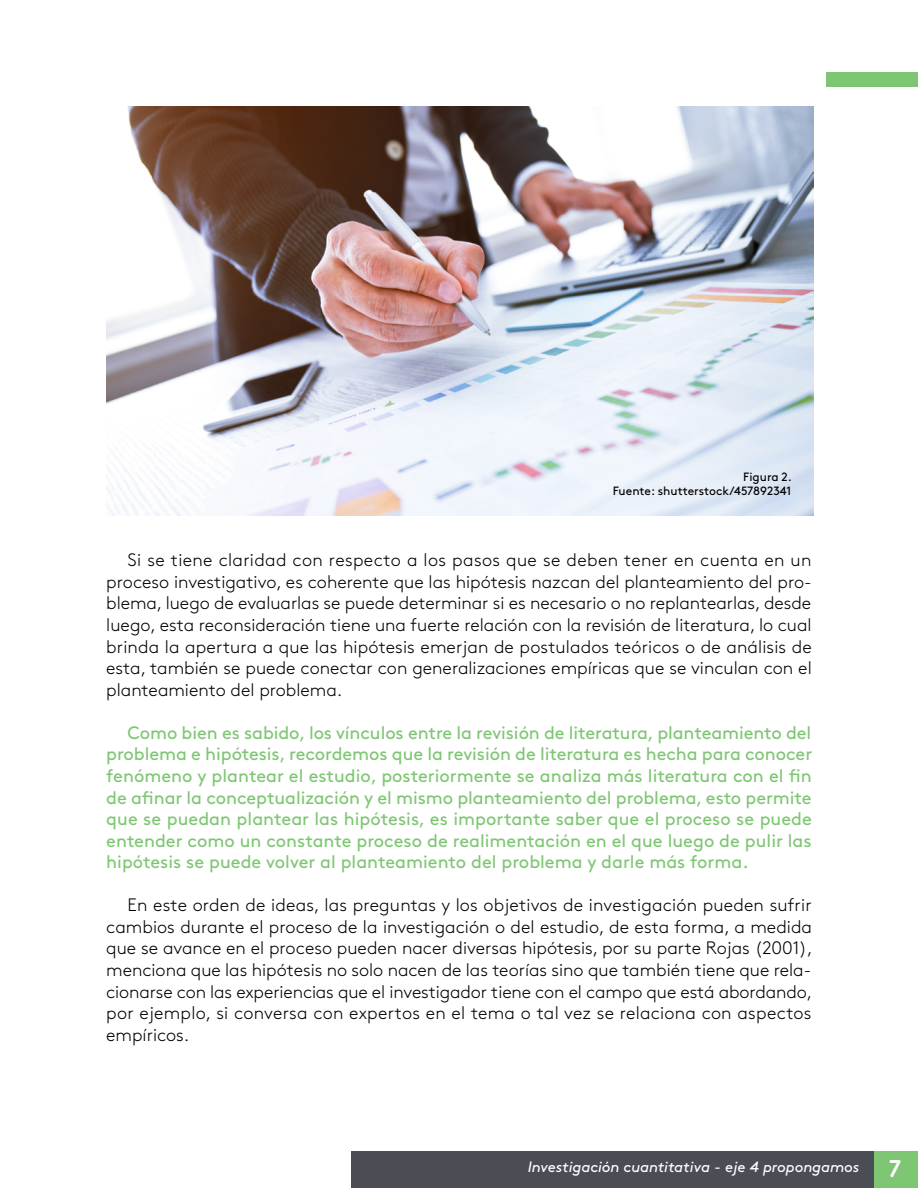
<style>
.page{position:relative;width:918px;height:1188px;background:#fff}
.page>*{position:absolute;margin:0;border:0;box-sizing:border-box;transform-origin:0 0}
.t1{font:24px "Areandina Voz";color:#fff}
.t2{font:300 18px/21.6px "Brown Std";color:#000;text-align:justify}
.t3{font:18px/21.6px "Brown Std";color:#7ec673;text-align:justify}
.t4{font:italic 15px "Brown Std";letter-spacing:-.005em;color:#fff}
.t5{font:12px/14.4px "Brown Std";color:#000;text-align:right}
</style>
<div class="page">
<div style="left:826px;top:72px;width:92px;height:15px;background:#7ec673"></div>
<div style="left:873px;top:1151px;width:45px;height:37px;background:#7ec673"></div>
<div style="left:351px;top:1151px;width:522px;height:37px;background:#4a4d54"></div>
<img style="left:106px;top:106px;width:708px;height:410px">
<p class="t5" style="left:613px;top:470px;width:181px">Figura 2.<br>Fuente: shutterstock/457892341</p>
<p class="t2" style="left:106px;top:550px;width:707px;text-indent:21px">Si se tiene claridad con respecto a los pasos que se deben tener en cuenta en un proceso investigativo, es coherente que las hipótesis nazcan del planteamiento del pro&shy;blema, luego de evaluarlas se puede determinar si es necesario o no replantearlas, desde luego, esta reconsideración tiene una fuerte relación con la revisión de literatura, lo cual brinda la apertura a que las hipótesis emerjan de postulados teóricos o de análisis de esta, también se puede conectar con generalizaciones empíricas que se vinculan con el planteamiento del problema.</p>
<p class="t3" style="left:106px;top:722px;width:707px;text-indent:21px">Como bien es sabido, los vínculos entre la revisión de literatura, planteamiento del problema e hipótesis, recordemos que la revisión de literatura es hecha para conocer fenómeno y plantear el estudio, posteriormente se analiza más literatura con el fin de afinar la conceptualización y el mismo planteamiento del problema, esto permite que se puedan plantear las hipótesis, es importante saber que el proceso se puede entender como un constante proceso de realimentación en el que luego de pulir las hipótesis se puede volver al planteamiento del problema y darle más forma.</p>
<p class="t2" style="left:106px;top:894px;width:708px;text-indent:21px">En este orden de ideas, las preguntas y los objetivos de investigación pueden sufrir cambios durante el proceso de la investigación o del estudio, de esta forma, a medida que se avance en el proceso pueden nacer diversas hipótesis, por su parte Rojas (2001), menciona que las hipótesis no solo nacen de las teorías sino que también tiene que rela&shy;cionarse con las experiencias que el investigador tiene con el campo que está abordando, por ejemplo, si conversa con expertos en el tema o tal vez se relaciona con aspectos empíricos.</p>
<p class="t4" style="left:528px;top:1158px;width:333px">Investigación cuantitativa - eje 4 propongamos</p>
<h1 class="t1" style="left:890px;top:1156px;width:13px">7</h1>
</div>
